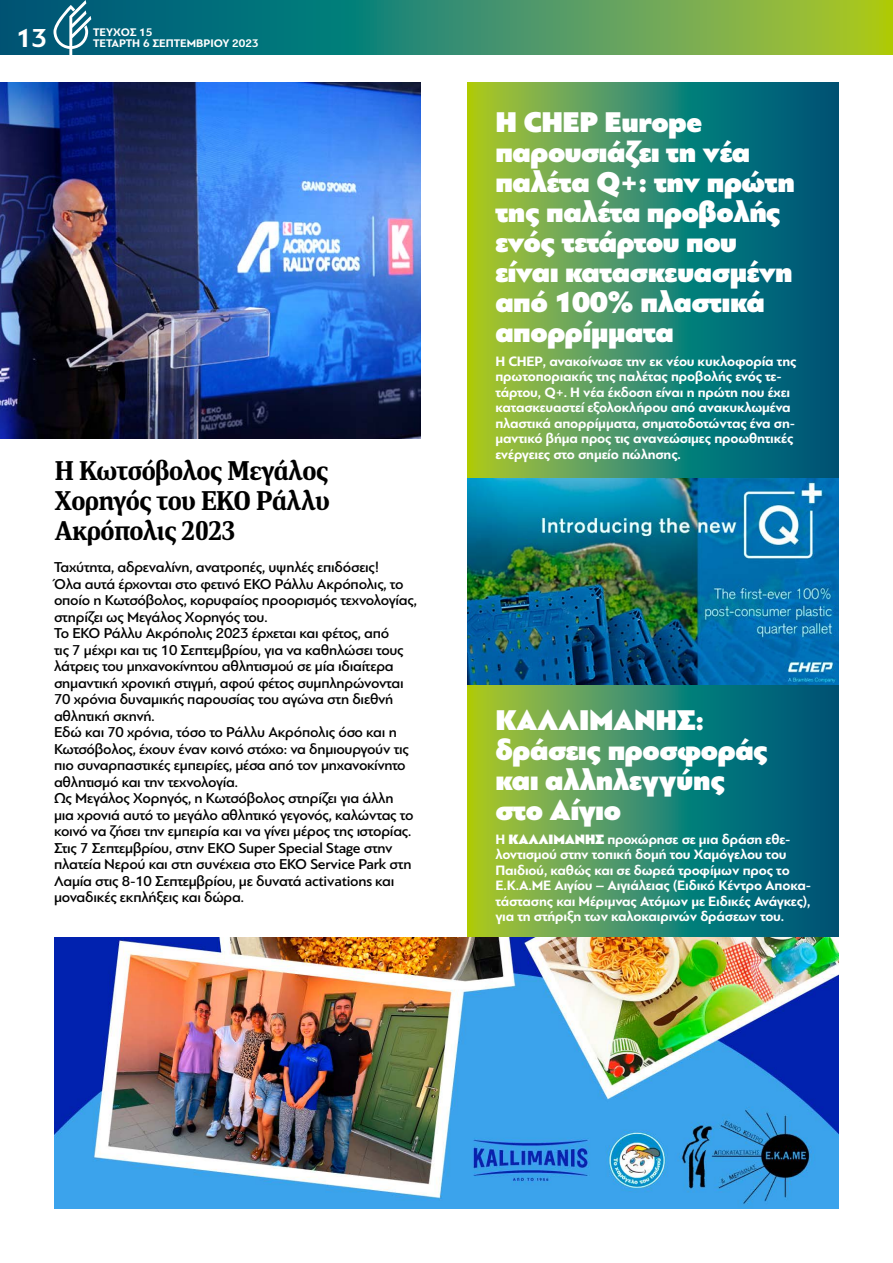
<style>
.page{position:relative;width:893px;height:1263px;background:#fff}
.page>*{position:absolute;margin:0;border:0;box-sizing:border-box;transform-origin:0 0}
.t1{font:30px/30px "PF Bague Sans Pro U Black";letter-spacing:-.015em;color:#fff}
.t2{font:700 27.3px "PF Bague Sans Pro";color:#fff}
.t3{font:700 27px/30px "PFDIN Serif";letter-spacing:-.015em;color:#000;text-align:justify}
.t4{font:500 15px/16.5px "PF Bague Sans Pro";letter-spacing:-.015em;color:#000}
.t5{font:700 14.25px/15.5px "PF Bague Sans Pro";letter-spacing:-.01em;color:#fff}
.t6{font:700 11.55px "PF Bague Sans Pro";color:#fff}
.s1{font-family:"PF Bague Sans Pro U Black";font-weight:400}
</style>
<div class="page">
<svg style="left:0;top:0;width:893px;height:54px;background:#3f8f63"></svg>
<svg style="left:53px;top:0;width:38px;height:55px"></svg>
<svg style="left:468px;top:83px;width:371px;height:855px;background:#3b8b64"></svg>
<img style="left:0;top:83px;width:421px;height:355px">
<img style="left:54px;top:938px;width:785px;height:271px">
<img style="left:468px;top:478px;width:371px;height:207px">
<p class="t6" style="left:93px;top:25px;width:61px">ΤΕΥΧΟΣ 15</p>
<h2 class="t2" style="left:16px;top:21px;width:33px">13</h2>
<p class="t6" style="left:93px;top:36px;width:167px">TΕΤΑΡΤΗ 6 ΣΕΠΤΕΜΒΡΙΟΥ 2023</p>
<h3 class="t3" style="left:55px;top:455px;width:276px">Η Κωτσόβολος Μεγάλος Χορηγός του ΕΚΟ Ράλλυ Ακρόπολις 2023</h3>
<p class="t4" style="left:54px;top:559px;width:365px">Ταχύτητα, αδρεναλίνη, ανατροπές, υψηλές επιδόσεις!<br>Όλα αυτά έρχονται στο φετινό ΕΚΟ Ράλλυ Ακρόπολις, το οποίο η Κωτσόβολος, κορυφαίος προορισμός τεχνολογίας, στηρίζει ως Μεγάλος Χορηγός του.<br>Το ΕΚΟ Ράλλυ Ακρόπολις 2023 έρχεται και φέτος, από<br>τις 7 μέχρι και τις 10 Σεπτεμβρίου, για να καθηλώσει τους λάτρεις του μηχανοκίνητου αθλητισμού σε μία ιδιαίτερα σημαντική χρονική στιγμή, αφού φέτος συμπληρώνονται 70 χρόνια δυναμικής παρουσίας του αγώνα στη διεθνή αθλητική σκηνή.<br>Εδώ και 70 χρόνια, τόσο το Ράλλυ Ακρόπολις όσο και η Κωτσόβολος, έχουν έναν κοινό στόχο: να δημιουργούν τις πιο συναρπαστικές εμπειρίες, μέσα από τον μηχανοκίνητο αθλητισμό και την τεχνολογία.<br>Ως Μεγάλος Χορηγός, η Κωτσόβολος στηρίζει για άλλη μια χρονιά αυτό το μεγάλο αθλητικό γεγονός, καλώντας το κοινό να ζήσει την εμπειρία και να γίνει μέρος της ιστορίας.<br>Στις 7 Σεπτεμβρίου, στην ΕΚΟ Super Special Stage στην πλατεία Νερού και στη συνέχεια στο ΕΚΟ Service Park στη Λαμία στις 8-10 Σεπτεμβρίου, με δυνατά activations και μοναδικές εκπλήξεις και δώρα.</p>
<h1 class="t1" style="left:495px;top:108px;width:301px">Η CHEP Europe παρουσιάζει τη νέα παλέτα Q+: την πρώτη της παλέτα προβολής ενός τετάρτου που είναι κατασκευασμένη από 100% πλαστικά απορρίμματα</h1>
<p class="t5" style="left:495px;top:354px;width:303px">Η CHEP, ανακοίνωσε την εκ νέου κυκλοφορία της πρωτοποριακής της παλέτας προβολής ενός τε&shy;τάρτου, Q+. Η νέα έκδοση είναι η πρώτη που έχει κατασκευαστεί εξολοκλήρου από ανακυκλωμένα πλαστικά απορρίμματα, σηματοδοτώντας ένα ση&shy;μαντικό βήμα προς τις ανανεώσιμες προωθητικές ενέργειες στο σημείο πώλησης.</p>
<h1 class="t1" style="left:495px;top:706px;width:274px">ΚΑΛΛΙΜΑΝΗΣ: δράσεις προσφοράς και αλληλεγγύης στο Αίγιο</h1>
<p class="t5" style="left:495px;top:832px;width:317px">Η <span class="s1">ΚΑΛΛΙΜΑΝΗΣ</span> προχώρησε σε μια δράση εθε&shy;λοντισμού στην τοπική δομή του Χαμόγελου του Παιδιού, καθώς και σε δωρεά τροφίμων προς το Ε.Κ.Α.ΜΕ Αιγίου – Αιγιάλειας (Ειδικό Κέντρο Αποκα&shy;τάστασης και Μέριμνας Ατόμων με Ειδικές Ανάγκες), για τη στήριξη των καλοκαιρινών δράσεων του.</p>
</div>
